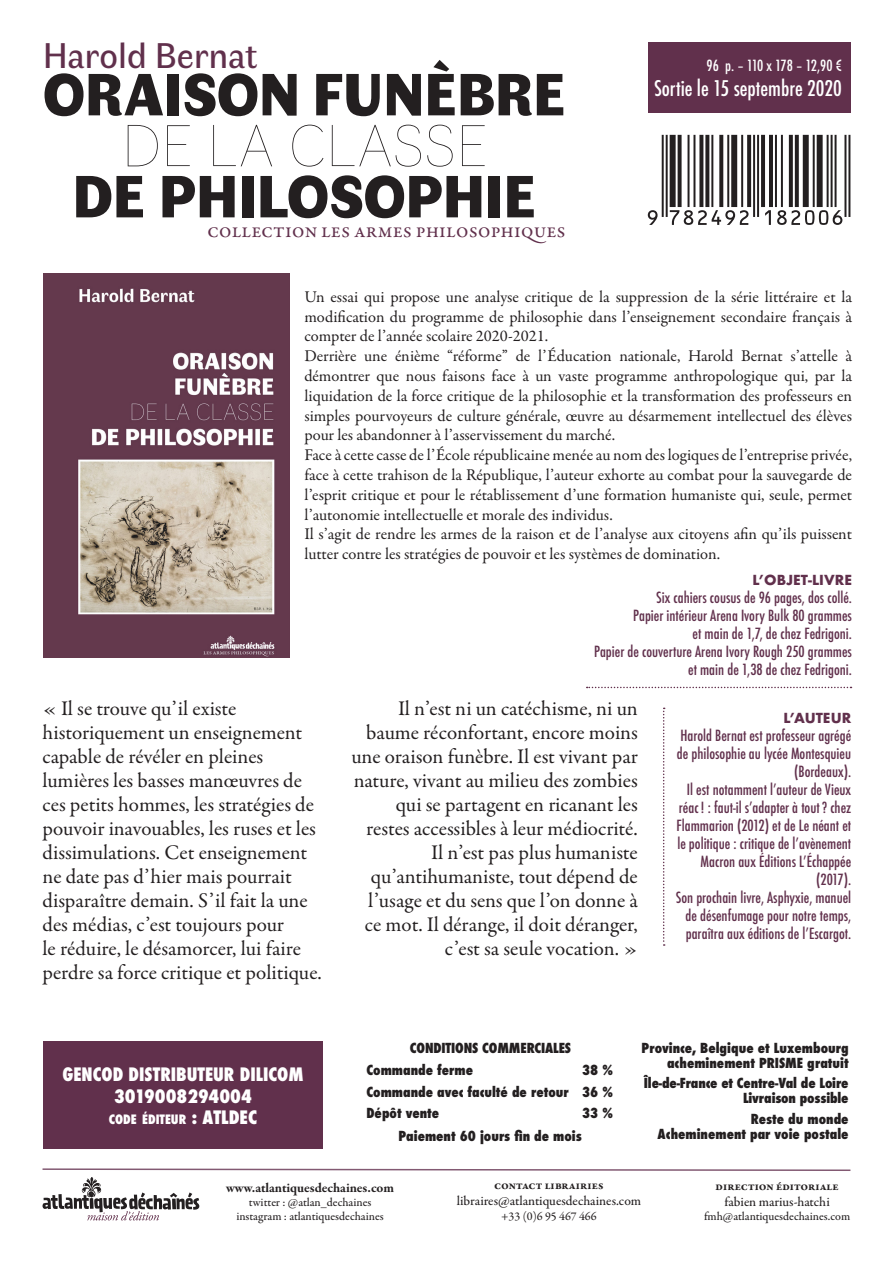
<style>
.page{position:relative;width:893px;height:1263px;background:#fff}
.page>*{position:absolute;margin:0;border:0;box-sizing:border-box;transform-origin:0 0}
.Heading_1{font:900 60px "Faune Display";color:#231f20}
.Heading_1-2{font:100 60px "Faune Display";color:#231f20}
.Heading_1-3{font:36px "Faune Text";color:#61304c}
.t1{font:21px/24px "Garamond Premr Pro";color:#231f20}
.t2{font:21px "Garamond Premr Pro";color:#61304c}
.t3{font:500 condensed 21px "Futura";color:#fff}
.t4{font:800 condensed 18px "Futura";color:#fff}
.t5{font:16.5px/19.8px "Garamond Premr Pro";color:#231f20;text-align:justify}
.t6{font:500 condensed 15px/18px "Futura";color:#61304c;text-align:right}
.t7{font:500 condensed 15px "Futura";letter-spacing:-.05em;color:#fff}
.t8{font:800 condensed 13.5px/15px "Futura";color:#231f20;text-align:right}
.t9{font:500 13.5px "Garamond Premr Pro";color:#231f20}
.t10{font:700 13.5px "Garamond Premr Pro";color:#231f20}
.t11{font:700 13.5px "Futura";color:#61304c}
.t12{font:800 condensed 12.6px "Futura";color:#fff}
.t13{font:500 12px "Garamond Premr Pro";color:#231f20}
.t14{font:700 12px "Garamond Premr Pro";color:#231f20}
.s1{font-size:18px}
</style>
<div class="page">
<img style="left:43px;top:274px;width:246px;height:384px">
<svg style="left:42px;top:1168px;width:809px;height:52px"></svg>
<div style="left:43px;top:1042px;width:280px;height:107px;background:#61304c"></div>
<div style="left:648px;top:42px;width:202px;height:71px;background:#61304c"></div>
<svg style="left:648px;top:135px;width:202px;height:90px"></svg>
<svg style="left:663px;top:708px;width:2px;height:238px"></svg>
<svg style="left:587px;top:687px;width:264px;height:1px"></svg>
<p class="Heading_1-3" style="left:43px;top:32px;width:216px">Harold Bernat</p>
<p class="Heading_1" style="left:43px;top:51px;width:524px">ORAISON FUNÈBRE</p>
<p class="Heading_1-2" style="left:122px;top:112px;width:367px">DE LA CLASSE</p>
<p class="Heading_1" style="left:73px;top:153px;width:465px">DE PHILOSOPHIE</p>
<p class="t2" style="left:207px;top:218px;width:360px">collection les armes philosophiques</p>
<p class="t7" style="left:707px;top:56px;width:137px">96 p. – 110 x 178 – 12,90 €</p>
<p class="t3" style="left:654px;top:75px;width:189px">Sortie le 15 septembre 2020</p>
<p class="t5" style="left:304px;top:287px;width:549px">Un essai qui propose une analyse critique de la suppression de la série littéraire et la modification du programme de philosophie dans l’enseignement secondaire français à compter de l’année scolaire 2020-2021.</p>
<p class="t5" style="left:304px;top:346px;width:549px">Derrière une énième “réforme” de l’Éducation nationale, Harold Bernat s’attelle à démontrer que nous faisons face à un vaste programme anthropologique qui, par la liquidation de la force critique de la philosophie et la transformation des professeurs en simples pourvoyeurs de culture générale, œuvre au désarmement intellectuel des élèves pour les abandonner à l’asservissement du marché.</p>
<p class="t5" style="left:304px;top:445px;width:549px">Face à cette casse de l’École républicaine menée au nom des logiques de l’entreprise privée, face à cette trahison de la République, l’auteur exhorte au combat pour la sauvegarde de l’esprit critique et pour le rétablissement d’une formation humaniste qui, seule, permet l’autonomie intellectuelle et morale des individus.</p>
<p class="t5" style="left:304px;top:525px;width:549px">Il s’agit de rendre les armes de la raison et de l’analyse aux citoyens afin qu’ils puissent lutter contre les stratégies de pouvoir et les systèmes de domination.</p>
<p class="t11" style="left:753px;top:570px;width:101px">L’OBJET-LIVRE</p>
<p class="t6" style="left:656px;top:588px;width:197px">Six cahiers cousus de 96 pages, dos collé.</p>
<p class="t6" style="left:633px;top:606px;width:220px">Papier intérieur Arena Ivory Bulk 80 grammes</p>
<p class="t6" style="left:693px;top:624px;width:161px">et main de 1,7, de chez Fedrigoni.</p>
<p class="t6" style="left:594px;top:642px;width:259px">Papier de couverture Arena Ivory Rough 250 grammes</p>
<p class="t6" style="left:688px;top:660px;width:165px">et main de 1,38 de chez Fedrigoni.</p>
<p class="t11" style="left:783px;top:708px;width:69px">L’AUTEUR</p>
<p class="t6" style="left:677px;top:726px;width:176px">Harold Bernat est professeur agrégé de philosophie au lycée Montesquieu (Bordeaux).</p>
<p class="t6" style="left:677px;top:780px;width:176px">Il est notamment l’auteur de Vieux réac! : faut-il s’adapter à tout? chez<br>Flammarion (2012) et de Le néant et le politique : critique de l’avènement<br>Macron aux Éditions L’Échappée (2017).</p>
<p class="t6" style="left:686px;top:888px;width:167px;text-align:justify;text-indent:-10px">Son prochain livre, Asphyxie, manuel de désenfumage pour notre temps, paraîtra aux éditions de l’Escargot.</p>
<p class="t1" style="left:43px;top:697px;width:281px">« Il se trouve qu’il existe historiquement un enseignement capable de révéler en pleines lumières les basses manœuvres de ces petits hommes, les stratégies de pouvoir inavouables, les ruses et les dissimulations. Cet enseignement ne date pas d’hier mais pourrait disparaître demain. S’il fait la une des médias, c’est toujours pour<br>le réduire, le désamorcer, lui faire perdre sa force critique et politique.</p>
<p class="t1" style="left:351px;top:697px;width:288px;text-align:right">Il n’est ni un catéchisme, ni un baume réconfortant, encore moins une oraison funèbre. Il est vivant par nature, vivant au milieu des zombies qui se partagent en ricanant les restes accessibles à leur médiocrité.<br>Il n’est pas plus humaniste qu’antihumaniste, tout dépend de l’usage et du sens que l’on donne à ce mot. Il dérange, il doit déranger, c’est sa seule vocation. »</p>
<p class="t4" style="left:62px;top:1062px;width:243px">GENCOD DISTRIBUTEUR DILICOM</p>
<p class="t4" style="left:114px;top:1084px;width:139px">3019008294004</p>
<p class="t12" style="left:109px;top:1111px;width:130px">CODE ÉDITEUR <span class="s1">: ATLDEC</span></p>
<p class="t8" style="left:410px;top:1040px;width:163px">CONDITIONS COMMERCIALES</p>
<p class="t8" style="left:366px;top:1063px;width:108px">Commande ferme</p>
<p class="t8" style="left:582px;top:1063px;width:32px">38 %</p>
<p class="t8" style="left:366px;top:1084px;width:204px">Commande avec faculté de retour</p>
<p class="t8" style="left:582px;top:1084px;width:32px">36 %</p>
<p class="t8" style="left:366px;top:1106px;width:74px">Dépôt vente</p>
<p class="t8" style="left:582px;top:1106px;width:32px">33 %</p>
<p class="t8" style="left:399px;top:1128px;width:185px">Paiement 60 jours fin de mois</p>
<p class="t8" style="left:642px;top:1040px;width:208px">Province, Belgique et Luxembourg acheminement PRISME gratuit</p>
<p class="t8" style="left:644px;top:1076px;width:206px">Île-de-France et Centre-Val de Loire<br>Livraison possible</p>
<p class="t8" style="left:658px;top:1111px;width:193px">Reste du monde<br>Acheminement par voie postale</p>
<p class="t10" style="left:226px;top:1179px;width:170px">www.atlantiquesdechaines.com</p>
<p class="t13" style="left:249px;top:1195px;width:124px">twitter : @atlan_dechaines</p>
<p class="t13" style="left:236px;top:1209px;width:149px">instagram : atlantiquesdechaines</p>
<p class="t14" style="left:494px;top:1178px;width:111px">contact librairies</p>
<p class="t9" style="left:457px;top:1193px;width:186px">libraires@atlantiquesdechaines.com</p>
<p class="t13" style="left:501px;top:1209px;width:97px">+33 (0)6 95 467 466</p>
<p class="t14" style="left:716px;top:1179px;width:125px">direction éditoriale</p>
<p class="t9" style="left:724px;top:1194px;width:107px">fabien marius-hatchi</p>
<p class="t13" style="left:704px;top:1209px;width:148px">fmh@atlantiquesdechaines.com</p>
</div>
